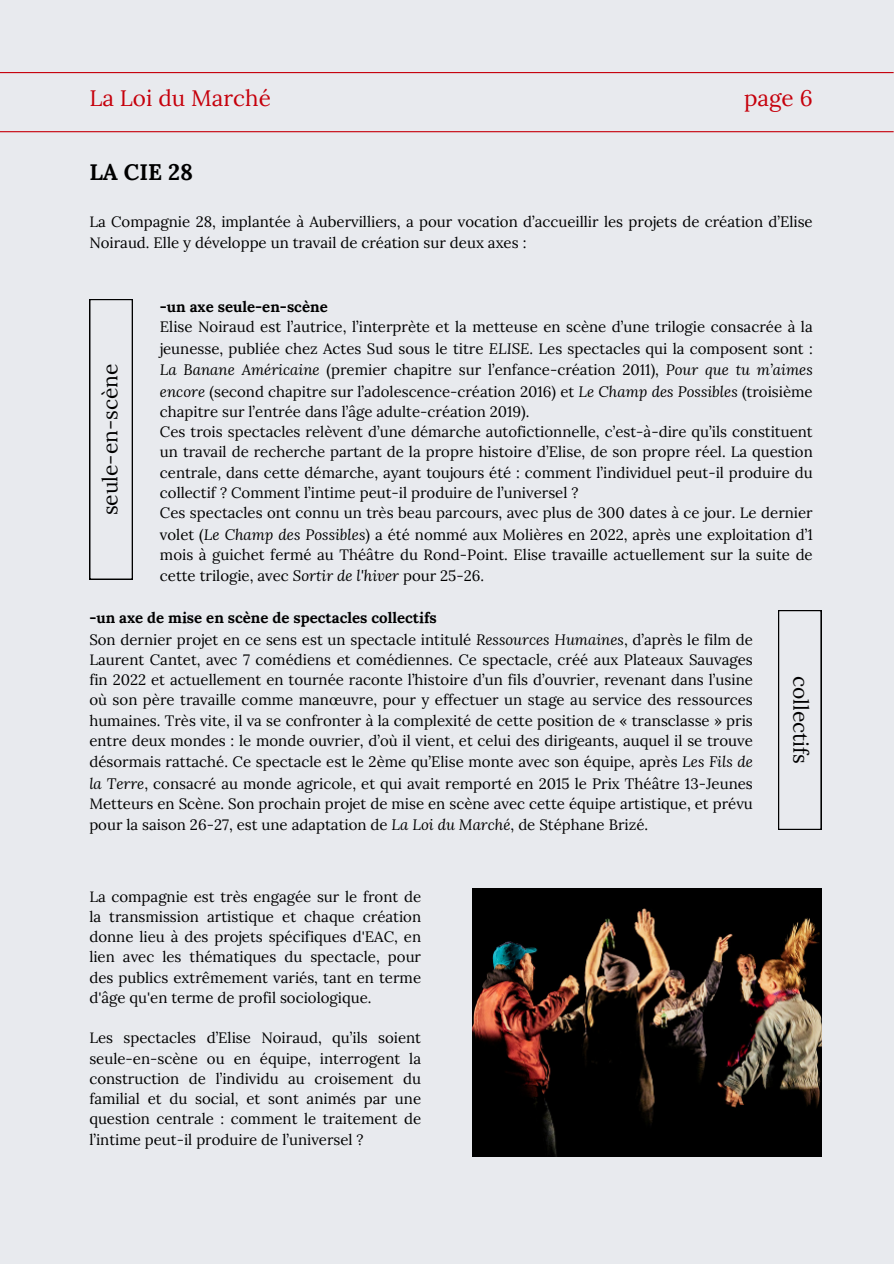
<style>
.page{position:relative;width:894px;height:1264px;background:#fff}
.page>*{position:absolute;margin:0;border:0;box-sizing:border-box;transform-origin:0 0}
.t1{font:22.5px "Lora";color:#c6000b}
.t2{font:700 22.5px "Lora";color:#000}
.t3{font:21px "Lora";color:#000}
.t4{font:15px/20.2px "Lora";color:#000;text-align:justify}
.t5{font:700 15px "Lora";color:#000}
.s1{font-style:italic}
</style>
<div class="page">
<div style="left:0;top:0;width:893px;height:1263px;background:#e8eaee"></div>
<hr style="left:0;top:131px;width:893px;height:1px;background:#c6000b">
<hr style="left:0;top:72px;width:893px;height:1px;background:#c6000b">
<svg style="left:89px;top:299px;width:44px;height:280px"></svg>
<svg style="left:778px;top:610px;width:43px;height:219px"></svg>
<img style="left:472px;top:888px;width:348px;height:268px">
<h1 class="t1" style="left:89px;top:84px;width:183px">La Loi du Marché</h1>
<p class="t1" style="left:744px;top:84px;width:70px">page 6</p>
<h2 class="t2" style="left:89px;top:157px;width:105px">LA CIE 28</h2>
<h2 class="t4" style="left:89px;top:212px;width:724px">La Compagnie 28, implantée à Aubervilliers, a pour vocation d’accueillir les projets de création d’Elise<br>Noiraud. Elle y développe un travail de création sur deux axes :</h2>
<p class="t5" style="left:160px;top:297px;width:169px">-un axe seule-en-scène</p>
<p class="t4" style="left:160px;top:316px;width:654px;line-height:21.1px">Elise Noiraud est l’autrice, l’interprète et la metteuse en scène d’une trilogie consacrée à la jeunesse, publiée chez Actes Sud sous le titre <span class="s1">ELISE</span>. Les spectacles qui la composent sont :<br><span class="s1">La Banane Américaine</span> (premier chapitre sur l’enfance-création 2011), <span class="s1">Pour que tu m’aimes encore</span> (second chapitre sur l’adolescence-création 2016) et <span class="s1">Le Champ des Possibles</span> (troisième chapitre sur l’entrée dans l’âge adulte-création 2019).</p>
<p class="t4" style="left:160px;top:421px;width:654px">Ces trois spectacles relèvent d’une démarche autofictionnelle, c’est-à-dire qu’ils constituent un travail de recherche partant de la propre histoire d’Elise, de son propre réel. La question centrale, dans cette démarche, ayant toujours été : comment l’individuel peut-il produire du collectif ? Comment l’intime peut-il produire de l’universel ?</p>
<p class="t4" style="left:160px;top:502px;width:654px;line-height:21px">Ces spectacles ont connu un très beau parcours, avec plus de 300 dates à ce jour. Le dernier volet (<span class="s1">Le Champ des Possibles</span>) a été nommé aux Molières en 2022, après une exploitation d’1 mois à guichet fermé au Théâtre du Rond-Point. Elise travaille actuellement sur la suite de cette trilogie, avec <span class="s1">Sortir de l'hiver</span> pour 25-26.</p>
<p class="t5" style="left:89px;top:608px;width:349px">-un axe de mise en scène de spectacles collectifs</p>
<p class="t4" style="left:89px;top:628px;width:665px;line-height:20.7px">Son dernier projet en ce sens est un spectacle intitulé <span class="s1">Ressources Humaines</span>, d’après le film de Laurent Cantet, avec 7 comédiens et comédiennes. Ce spectacle, créé aux Plateaux Sauvages fin 2022 et actuellement en tournée raconte l’histoire d’un fils d’ouvrier, revenant dans l’usine où son père travaille comme manœuvre, pour y effectuer un stage au service des ressources humaines. Très vite, il va se confronter à la complexité de cette position de « transclasse » pris entre deux mondes : le monde ouvrier, d’où il vient, et celui des dirigeants, auquel il se trouve désormais rattaché. Ce spectacle est le 2ème qu’Elise monte avec son équipe, après <span class="s1">Les Fils de la Terre</span>, consacré au monde agricole, et qui avait remporté en 2015 le Prix Théâtre 13-Jeunes Metteurs en Scène. Son prochain projet de mise en scène avec cette équipe artistique, et prévu pour la saison 26-27, est une adaptation de <span class="s1">La Loi du Marché</span> , de Stéphane Brizé.</p>
<h2 class="t3" style="left:96px;top:515px;width:153px;rotate:-90deg">seule-en-scène</h2>
<h2 class="t3" style="left:814px;top:676px;width:90px;rotate:90deg">collectifs</h2>
<p class="t4" style="left:89px;top:886px;width:333px">La compagnie est très engagée sur le front de la transmission artistique et chaque création donne lieu à des projets spécifiques d'EAC, en lien avec les thématiques du spectacle, pour des publics extrêmement variés, tant en terme d'âge qu'en terme de profil sociologique.</p>
<p class="t4" style="left:89px;top:1027px;width:333px">Les spectacles d’Elise Noiraud, qu’ils soient seule-en-scène ou en équipe, interrogent la construction de l’individu au croisement du familial et du social, et sont animés par une question centrale : comment le traitement de l’intime peut-il produire de l’universel ?</p>
</div>
